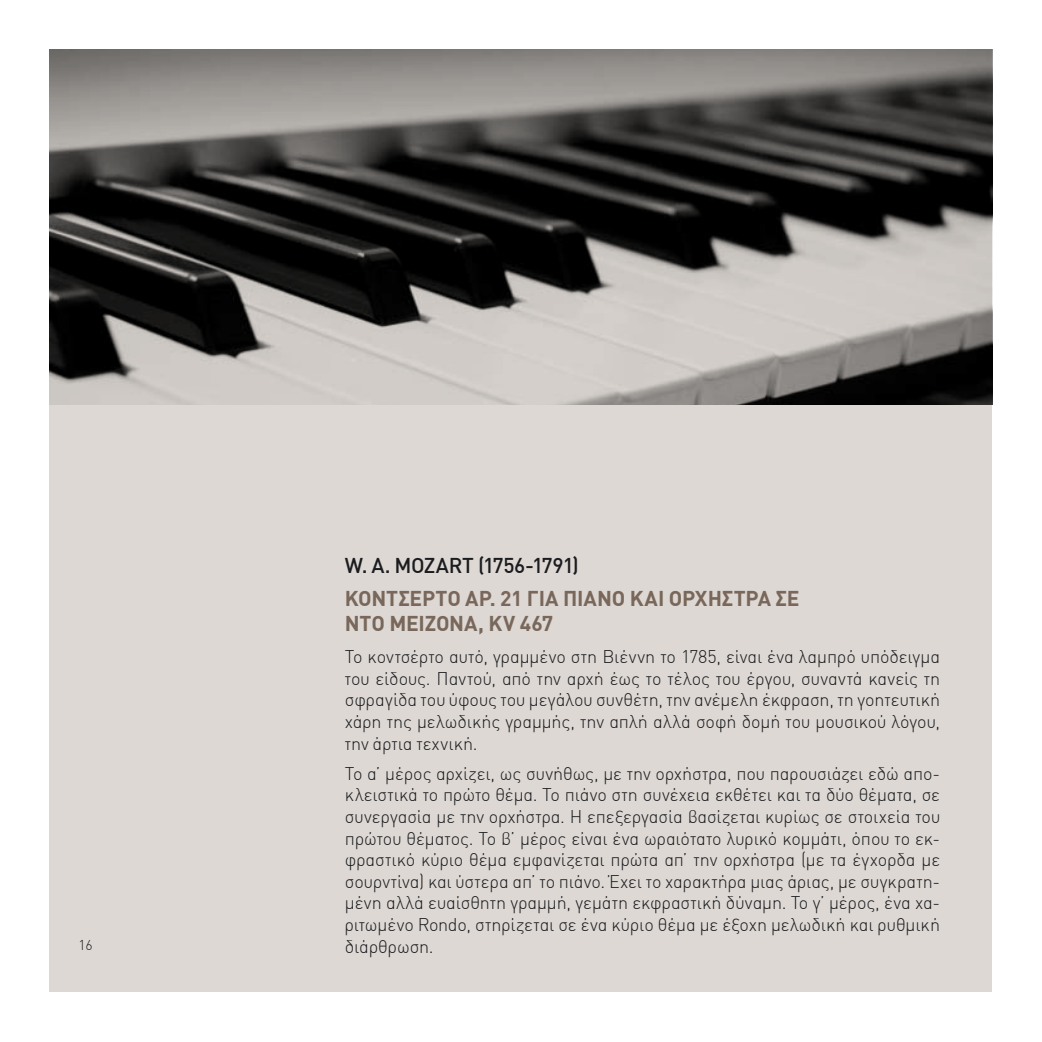
<style>
.page{position:relative;width:1042px;height:1042px;background:#fff}
.page>*{position:absolute;margin:0;border:0;box-sizing:border-box;transform-origin:0 0}
.t1{font:700 21px/25.2px "DIN Greek";letter-spacing:-.01em;color:#78675a}
.t2{font:500 21px "DIN Greek";letter-spacing:-.02em;color:#1b1c20}
.t3{font:300 18.03px/21.7px "DIN Greek";letter-spacing:-.005em;color:#1b1c20;text-align:justify}
.t4{font:300 14px "DIN Greek";color:#1b1c20}
</style>
<div class="page">
<div style="left:50px;top:50px;width:942px;height:942px;background:#ddd8d3"></div>
<img style="left:50px;top:50px;width:942px;height:354px">
<p class="t4" style="left:78px;top:937px;width:16px">16</p>
<p class="t2" style="left:345px;top:553px;width:235px">W. A. MOZART (1756-1791)</p>
<p class="t1" style="left:345px;top:586px;width:456px">ΚΟΝΤΣΕΡΤΟ ΑΡ. 21 ΓΙΑ ΠΙΑΝΟ ΚΑΙ ΟΡΧΗΣΤΡΑ ΣΕ<br>ΝΤΟ ΜΕΙΖΟΝΑ, KV 467</p>
<p class="t3" style="left:345px;top:646px;width:597px">Το κοντσέρτο αυτό, γραμμένο στη Βιέννη το 1785, είναι ένα λαμπρό υπόδειγμα του είδους. Παντού, από την αρχή έως το τέλος του έργου, συναντά κανείς τη σφραγίδα του ύφους του μεγάλου συνθέτη, την ανέμελη έκφραση, τη γοητευτική χάρη της μελωδικής γραμμής, την απλή αλλά σοφή δομή του μουσικού λόγου, την άρτια τεχνική.</p>
<p class="t3" style="left:345px;top:762px;width:597px">Το α’ μέρος αρχίζει, ως συνήθως, με την ορχήστρα, που παρουσιάζει εδώ απο&shy;κλειστικά το πρώτο θέμα. Το πιάνο στη συνέχεια εκθέτει και τα δύο θέματα, σε συνεργασία με την ορχήστρα. Η επεξεργασία βασίζεται κυρίως σε στοιχεία του πρώτου θέματος. Το β’ μέρος είναι ένα ωραιότατο λυρικό κομμάτι, όπου το εκ&shy;φραστικό κύριο θέμα εμφανίζεται πρώτα απ’ την ορχήστρα (με τα έγχορδα με σουρντίνα) και ύστερα απ’ το πιάνο. Έχει το χαρακτήρα μιας άριας, με συγκρατη&shy;μένη αλλά ευαίσθητη γραμμή, γεμάτη εκφραστική δύναμη. Το γ’ μέρος, ένα χα&shy;ριτωμένο Rondo, στηρίζεται σε ένα κύριο θέμα με έξοχη μελωδική και ρυθμική διάρθρωση.</p>
</div>
